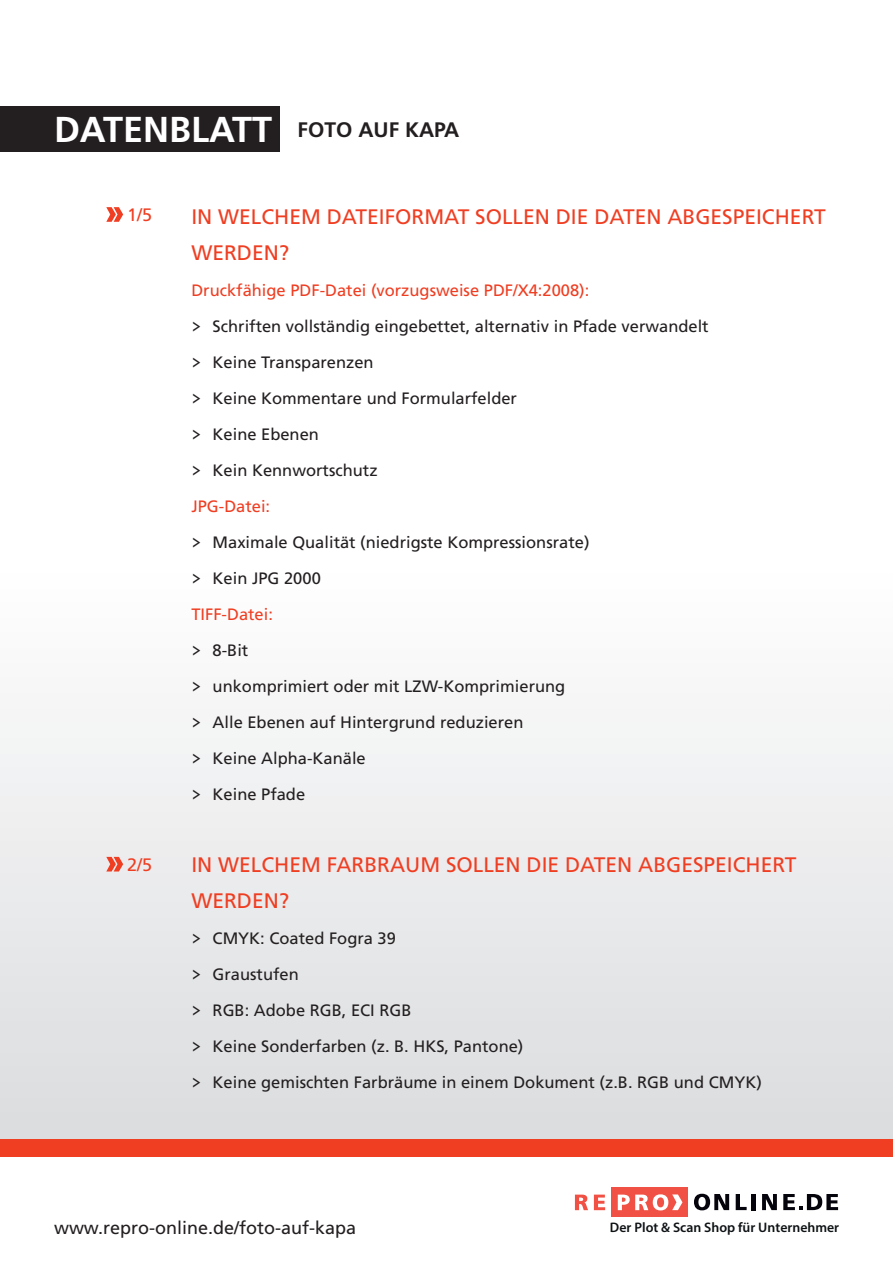
<style>
.page{position:relative;width:893px;height:1263px;background:#fff}
.page>*{position:absolute;margin:0;border:0;box-sizing:border-box;transform-origin:0 0}
.Überschrift{font:21px/36px "Frutiger";color:#ef3e22}
.t1{font:700 21px "Frutiger";color:#231f20}
.t2{font:18px "Frutiger";color:#231f20}
.Titel{font:18px "Frutiger";color:#ef3e22}
.Text{font:16.5px "Frutiger";color:#231f20}
.Text-2{font:16.5px "Frutiger";color:#ef3e22}
.t3{font:600 13.8px "Myriad Pro";color:#0e1214}
.s1{font-size:36px;color:#fff}
.s2{font-family:"OCRB10 Pitch BT"}
</style>
<div class="page">
<div style="left:0;top:463px;width:893px;height:677px;background:linear-gradient(to bottom,#fff,#dbdddf)"></div>
<div style="left:0;top:1140px;width:893px;height:17px;background:#ef3e22"></div>
<div style="left:611px;top:1188px;width:76px;height:29px;background:#f05144"></div>
<svg style="left:575px;top:1194px;width:13px;height:16px"></svg>
<svg style="left:594px;top:1194px;width:11px;height:16px"></svg>
<svg style="left:618px;top:1194px;width:64px;height:16px"></svg>
<svg style="left:694px;top:1194px;width:35px;height:16px"></svg>
<svg style="left:736px;top:1194px;width:11px;height:16px"></svg>
<hr style="left:751px;top:1194px;width:4px;height:16px;background:#05030b">
<svg style="left:762px;top:1194px;width:15px;height:16px"></svg>
<svg style="left:783px;top:1194px;width:55px;height:16px"></svg>
<div style="left:0;top:106px;width:279px;height:46px;background:#231f20"></div>
<svg style="left:106px;top:207px;width:17px;height:15px"></svg>
<svg style="left:106px;top:857px;width:17px;height:14px"></svg>
<p class="t1" style="left:54px;top:118px;width:407px"><span class="s1">DATENBLATT</span> FOTO AUF KAPA</p>
<p class="Titel" style="left:127px;top:204px;width:27px">1/5</p>
<p class="Titel" style="left:127px;top:854px;width:27px">2/5</p>
<p class="Überschrift" style="left:191px;top:198px;width:636px">IN WELCHEM DATEIFORMAT SOLLEN DIE DATEN ABGESPEICHERT<br>WERDEN?</p>
<p class="Text-2" style="left:191px;top:280px;width:399px">Druckfähige PDF-Datei (vorzugsweise PDF/X4:2008):</p>
<p class="Text" style="left:191px;top:316px;width:519px"><span class="s2">&gt;</span> Schriften vollständig eingebettet, alternativ in Pfade verwandelt</p>
<p class="Text" style="left:191px;top:352px;width:184px"><span class="s2">&gt;</span> Keine Transparenzen</p>
<p class="Text" style="left:191px;top:388px;width:327px"><span class="s2">&gt;</span> Keine Kommentare und Formularfelder</p>
<p class="Text" style="left:191px;top:424px;width:129px"><span class="s2">&gt;</span> Keine Ebenen</p>
<p class="Text" style="left:191px;top:460px;width:188px"><span class="s2">&gt;</span> Kein Kennwortschutz</p>
<p class="Text-2" style="left:191px;top:496px;width:80px">JPG-Datei:</p>
<p class="Text" style="left:191px;top:532px;width:400px"><span class="s2">&gt;</span> Maximale Qualität (niedrigste Kompressionsrate)</p>
<p class="Text" style="left:191px;top:568px;width:131px"><span class="s2">&gt;</span> Kein JPG 2000</p>
<p class="Text-2" style="left:191px;top:604px;width:83px">TIFF-Datei:</p>
<p class="Text" style="left:191px;top:640px;width:59px"><span class="s2">&gt;</span> 8-Bit</p>
<p class="Text" style="left:191px;top:676px;width:375px"><span class="s2">&gt;</span> unkomprimiert oder mit LZW-Komprimierung</p>
<p class="Text" style="left:191px;top:712px;width:334px"><span class="s2">&gt;</span> Alle Ebenen auf Hintergrund reduzieren</p>
<p class="Text" style="left:191px;top:748px;width:176px"><span class="s2">&gt;</span> Keine Alpha-Kanäle</p>
<p class="Text" style="left:191px;top:784px;width:115px"><span class="s2">&gt;</span> Keine Pfade</p>
<p class="Überschrift" style="left:191px;top:846px;width:607px">IN WELCHEM FARBRAUM SOLLEN DIE DATEN ABGESPEICHERT<br>WERDEN?</p>
<p class="Text" style="left:191px;top:928px;width:206px"><span class="s2">&gt;</span> CMYK: Coated Fogra 39</p>
<p class="Text" style="left:191px;top:964px;width:109px"><span class="s2">&gt;</span> Graustufen</p>
<p class="Text" style="left:191px;top:1000px;width:222px"><span class="s2">&gt;</span> RGB: Adobe RGB, ECI RGB</p>
<p class="Text" style="left:191px;top:1036px;width:334px"><span class="s2">&gt;</span> Keine Sonderfarben (z. B. HKS, Pantone)</p>
<p class="Text" style="left:191px;top:1072px;width:572px"><span class="s2">&gt;</span> Keine gemischten Farbräume in einem Dokument (z.B. RGB und CMYK)</p>
<p class="t2" style="left:54px;top:1217px;width:304px">www.repro-online.de/foto-auf-kapa</p>
<p class="t3" style="left:610px;top:1219px;width:231px">Der Plot &amp; Scan Shop für Unternehmer</p>
</div>
